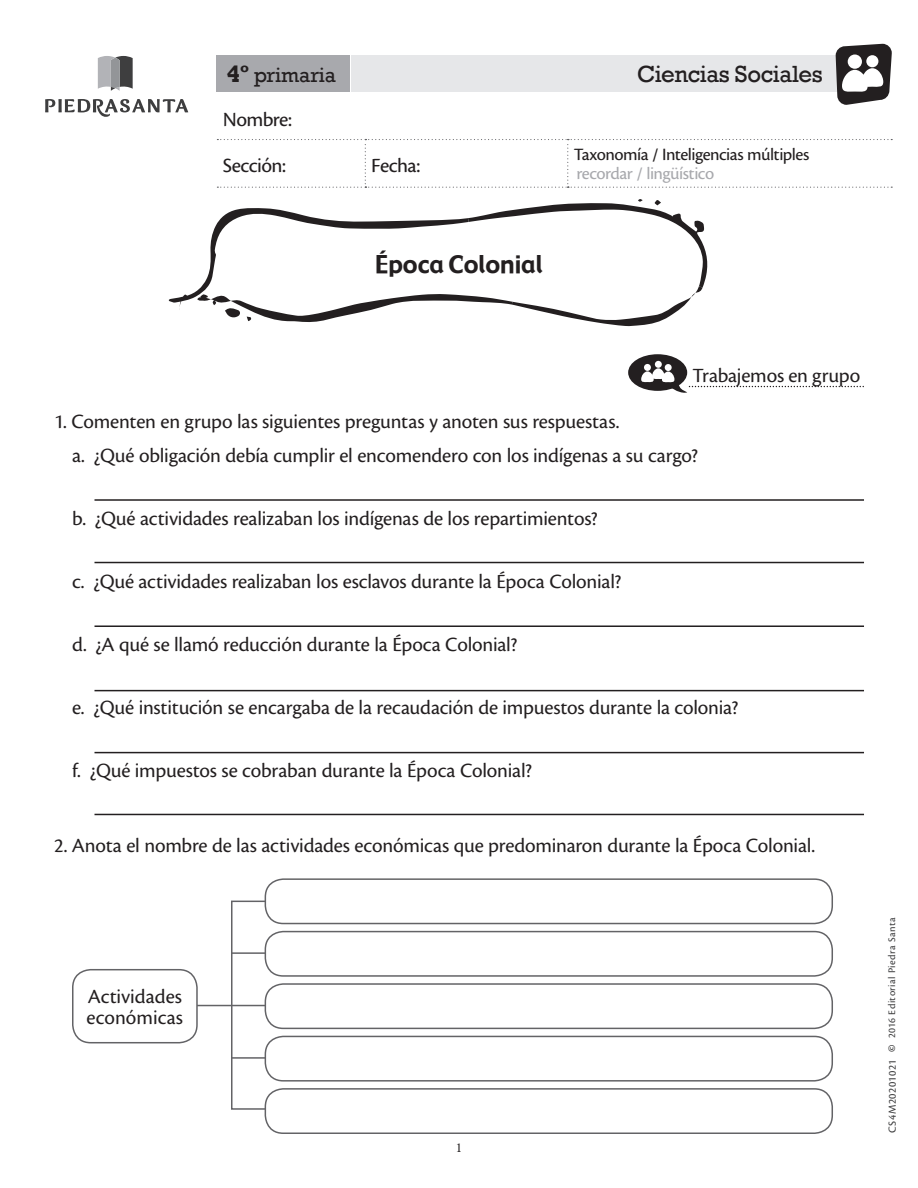
<style>
.page{position:relative;width:918px;height:1188px;background:#fff}
.page>*{position:absolute;margin:0;border:0;box-sizing:border-box;transform-origin:0 0}
.t1{font:24px "Rockwell";letter-spacing:-.02em;color:#231f20}
.t2{font:24px "Gadget";letter-spacing:-.005em;color:#231f20}
.Tit_1y2{font:21px/21px "Cronos Pro";letter-spacing:-.01em;color:#231f20}
.t3{font:21px/45.5px "Cronos Pro Capt";letter-spacing:-.03em;color:#231f20}
.t4{font:21px "Rockwell";letter-spacing:-.005em;color:#231f20}
.t5{font:18px "Cronos Pro Capt";letter-spacing:-.03em;color:#231f20}
.Nombre_alumno{font:18px "Cronos Pro Capt";letter-spacing:-.03em;color:#a8a9ad}
.t6{font:13.5px "Minion Pro";color:#231f20}
._2014_Editorial_Pie{font:11.25px "Cronos Pro Capt";letter-spacing:.04em;color:#3e3e3f}
.t7{font:10.5px "Cronos Pro Capt";letter-spacing:.04em;color:#3e3e3f}
.s1{font-weight:700;font-size:24px}
.s2{font-family:"Cronos Pro";font-weight:700}
</style>
<div class="page">
<svg style="left:217px;top:139px;width:675px;height:49px"></svg>
<svg style="left:217px;top:44px;width:675px;height:61px"></svg>
<svg style="left:98px;top:56px;width:35px;height:35px"></svg>
<svg style="left:45px;top:99px;width:143px;height:18px"></svg>
<svg style="left:169px;top:199px;width:539px;height:127px"></svg>
<hr style="left:95px;top:499px;width:769px;height:2px;background:#231f20">
<hr style="left:95px;top:562px;width:769px;height:1px;background:#231f20">
<hr style="left:95px;top:625px;width:769px;height:2px;background:#231f20">
<hr style="left:95px;top:752px;width:769px;height:1px;background:#231f20">
<hr style="left:95px;top:690px;width:769px;height:1px;background:#231f20">
<hr style="left:95px;top:814px;width:769px;height:1px;background:#231f20">
<hr style="left:189px;top:1005px;width:260px;height:1px;background:#636366">
<svg style="left:230px;top:900px;width:143px;height:210px"></svg>
<div style="left:265px;top:984px;width:567px;height:44px;background:#fff;border-radius:18px"></div>
<div style="left:265px;top:983px;width:568px;height:46px;border:2px solid #636366;border-radius:18px"></div>
<div style="left:265px;top:932px;width:567px;height:44px;background:#fff;border-radius:18px"></div>
<div style="left:265px;top:931px;width:568px;height:46px;border:2px solid #636366;border-radius:18px"></div>
<div style="left:265px;top:879px;width:567px;height:45px;background:#fff;border-radius:18px"></div>
<div style="left:265px;top:878px;width:568px;height:46px;border:2px solid #636366;border-radius:18px"></div>
<div style="left:265px;top:1036px;width:567px;height:45px;background:#fff;border-radius:18px"></div>
<div style="left:265px;top:1036px;width:568px;height:46px;border:2px solid #636366;border-radius:18px"></div>
<div style="left:265px;top:1089px;width:567px;height:44px;background:#fff;border-radius:18px"></div>
<div style="left:265px;top:1088px;width:568px;height:46px;border:2px solid #636366;border-radius:18px"></div>
<div style="left:628px;top:354px;width:59px;height:37px;background:#231f20;border-radius:50%"></div>
<div style="left:644px;top:364px;width:7px;height:7px;background:#fff;border-radius:50%"></div>
<div style="left:655px;top:361px;width:7px;height:7px;background:#fff;border-radius:50%"></div>
<div style="left:665px;top:364px;width:7px;height:7px;background:#fff;border-radius:50%"></div>
<svg style="left:641px;top:368px;width:223px;height:25px"></svg>
<div style="left:73px;top:970px;width:124px;height:73px;background:#fff;border-radius:18px"></div>
<div style="left:72px;top:969px;width:126px;height:74px;border:2px solid #636366;border-radius:18px"></div>
<p class="t4" style="left:227px;top:63px;width:111px"><span class="s1">4º</span> primaria</p>
<p class="t1" style="left:637px;top:60px;width:187px">Ciencias Sociales</p>
<p class="t3" style="left:223px;top:97px;width:71px">Nombre:<br>Sección:</p>
<p class="t5" style="left:574px;top:144px;width:237px">Taxonomía / Inteligencias múltiples</p>
<p class="t3" style="left:371px;top:142px;width:51px">Fecha:</p>
<p class="Nombre_alumno" style="left:576px;top:163px;width:139px">recordar / lingüístico</p>
<p class="t2" style="left:378px;top:242px;width:11px">´</p>
<p class="t2" style="left:375px;top:249px;width:169px">Epoca Colonial</p>
<p class="Tit_1y2" style="left:692px;top:365px;width:169px">Trabajemos en grupo</p>
<p class="Tit_1y2" style="left:54px;top:411px;width:567px">1. Comenten en grupo las siguientes preguntas y anoten sus respuestas.</p>
<p class="Tit_1y2" style="left:72px;top:445px;width:628px">a. ¿Qué obligación debía cumplir el encomendero con los indígenas a su cargo?</p>
<p class="Tit_1y2" style="left:72px;top:508px;width:527px">b. ¿Qué actividades realizaban los indígenas de los repartimientos?</p>
<p class="Tit_1y2" style="left:72px;top:571px;width:551px">c. ¿Qué actividades realizaban los esclavos durante la Época Colonial?</p>
<p class="Tit_1y2" style="left:72px;top:634px;width:447px">d. ¿A qué se llamó reducción durante la Época Colonial?</p>
<p class="Tit_1y2" style="left:72px;top:697px;width:668px">e. ¿Qué institución se encargaba de la recaudación de impuestos durante la colonia?</p>
<p class="Tit_1y2" style="left:72px;top:760px;width:462px">f. ¿Qué impuestos se cobraban durante la Época Colonial?</p>
<p class="Tit_1y2" style="left:54px;top:835px;width:763px">2. Anota el nombre de las actividades económicas que predominaron durante la Época Colonial.</p>
<p class="Tit_1y2" style="left:87px;top:986px;width:98px">Actividades económicas</p>
<p class="t6" style="left:456px;top:1139px;width:8px">1</p>
<p class="t7" style="left:886px;top:1052px;width:136px;rotate:-90deg"><span class="s2">©</span> 2016 Editorial Piedra Santa</p>
<p class="_2014_Editorial_Pie" style="left:886px;top:1133px;width:75px;rotate:-90deg">CS4M20201021</p>
</div>
